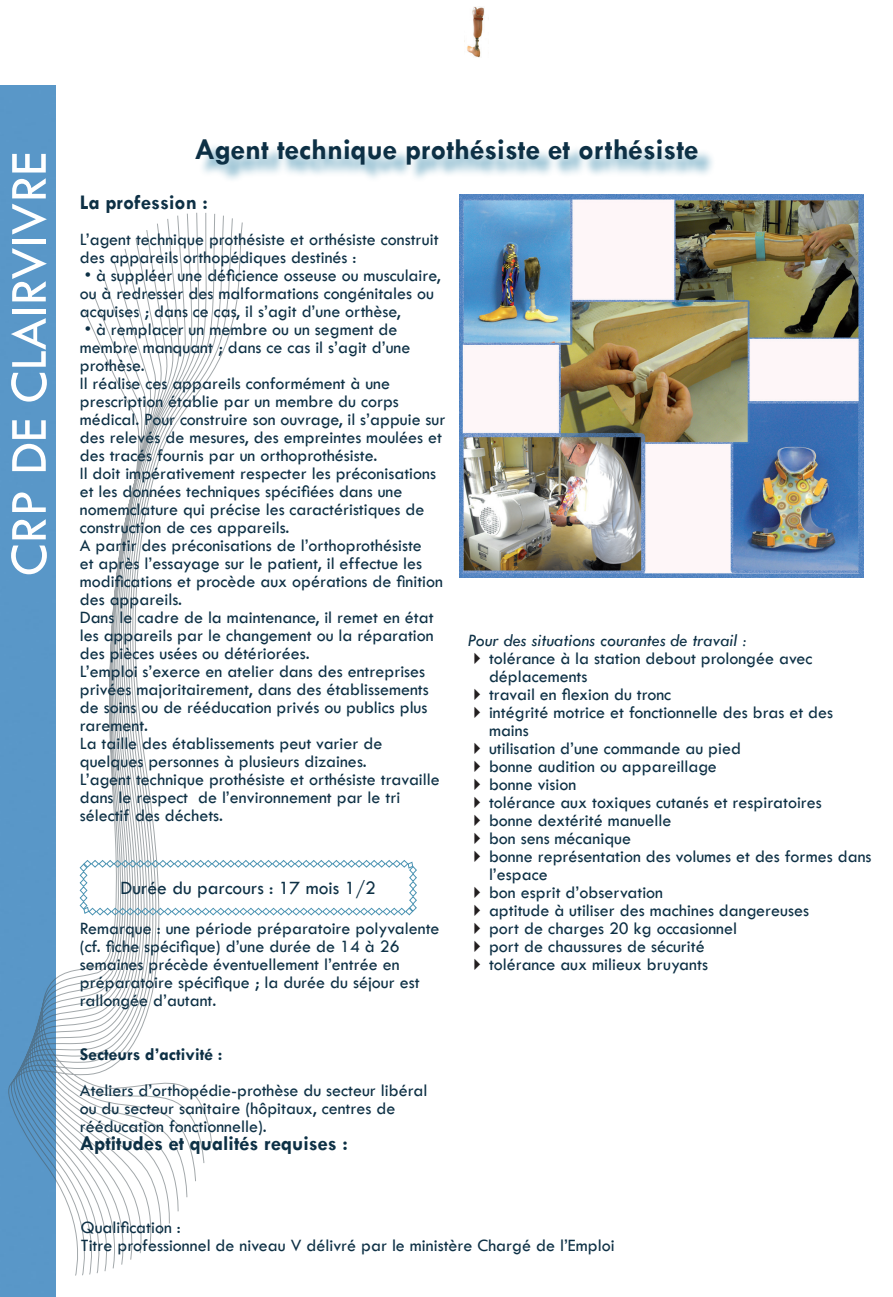
<style>
.page{position:relative;width:893px;height:1297px;background:#fff}
.page>*{position:absolute;margin:0;border:0;box-sizing:border-box;transform-origin:0 0}
.t1{font:54px "Tw Cen";color:#fff}
.t2{font:700 30px "Tw Cen";color:#0d3045}
.t3{font:700 21px "Tw Cen";color:#0d3045}
.t4{font:19.5px "Tw Cen";color:#0d3045}
.t5{font:18px/18px "Tw Cen";color:#0d3045}
.t6{font:italic 18px "Tw Cen";color:#0d3045}
.t7{font:700 18px "Tw Cen";color:#0d3045}
</style>
<div class="page">
<div style="left:198px;top:142px;width:518px;height:41px;background:#4c94b3;opacity:.75"></div>
<div style="left:0;top:85px;width:55px;height:1212px;background:#5997c8"></div>
<svg style="left:7px;top:212px;width:236px;height:1064px"></svg>
<img style="left:459px;top:195px;width:404px;height:382px">
<svg style="left:79px;top:859px;width:338px;height:57px"></svg>
<img style="left:464px;top:6px;width:21px;height:51px">
<p class="t1" style="left:-4px;top:576px;width:426px;rotate:-90deg">CRP DE CLAIRVIVRE</p>
<p class="t2" style="left:194px;top:132px;width:506px">Agent technique prothésiste et orthésiste</p>
<p class="t3" style="left:80px;top:190px;width:130px">La profession :</p>
<p class="t5" style="left:80px;top:230px;width:360px">L’agent technique prothésiste et orthésiste construit des appareils orthopédiques destinés :</p>
<p class="t5" style="left:80px;top:266px;width:362px">• à suppléer une déficience osseuse ou musculaire, ou à redresser des malformations congénitales ou acquises ; dans ce cas, il s’agit d’une orthèse,</p>
<p class="t5" style="left:80px;top:320px;width:332px">• à remplacer un membre ou un segment de membre manquant ; dans ce cas il s’agit d’une prothèse.</p>
<p class="t5" style="left:80px;top:374px;width:367px">Il réalise ces appareils conformément à une prescription établie par un membre du corps médical. Pour construire son ouvrage, il s’appuie sur des relevés de mesures, des empreintes moulées et des tracés fournis par un orthoprothésiste.<br>Il doit impérativement respecter les préconisations et les données techniques spécifiées dans une nomemclature qui précise les caractéristiques de construction de ces appareils.</p>
<p class="t5" style="left:80px;top:536px;width:365px">A partir des préconisations de l’orthoprothésiste<br>et après l’essayage sur le patient, il effectue les modifications et procède aux opérations de finition des appareils.</p>
<p class="t5" style="left:80px;top:608px;width:355px;text-align:justify">Dans le cadre de la maintenance, il remet en état les appareils par le changement ou la réparation des pièces usées ou détériorées.</p>
<p class="t5" style="left:80px;top:662px;width:350px">L’emploi s’exerce en atelier dans des entreprises privées majoritairement, dans des établissements de soins ou de rééducation privés ou publics plus rarement.</p>
<p class="t5" style="left:80px;top:734px;width:304px">La taille des établissements peut varier de quelques personnes à plusieurs dizaines.</p>
<p class="t5" style="left:80px;top:770px;width:361px">L’agent technique prothésiste et orthésiste travaille dans le respect de l’environnement par le tri sélectif des déchets.</p>
<p class="t4" style="left:121px;top:876px;width:257px">Durée du parcours : 17 mois 1/2</p>
<p class="t5" style="left:80px;top:919px;width:361px">Remarque : une période préparatoire polyvalente (cf. fiche spécifique) d’une durée de 14 à 26 semaines précède éventuellement l’entrée en préparatoire spécifique ; la durée du séjour est rallongée d’autant.</p>
<p class="t7" style="left:80px;top:1043px;width:144px">Secteurs d’activité :</p>
<p class="t5" style="left:80px;top:1081px;width:349px">Ateliers d’orthopédie-prothèse du secteur libéral ou du secteur sanitaire (hôpitaux, centres de rééducation fonctionnelle).</p>
<p class="t3" style="left:80px;top:1130px;width:270px">Aptitudes et qualités requises :</p>
<p class="t6" style="left:468px;top:629px;width:281px">Pour des situations courantes de travail :</p>
<p class="t5" style="left:489px;top:649px;width:325px">tolérance à la station debout prolongée avec déplacements</p>
<p class="t5" style="left:489px;top:685px;width:184px">travail en flexion du tronc</p>
<p class="t5" style="left:489px;top:703px;width:346px">intégrité motrice et fonctionnelle des bras et des mains</p>
<p class="t5" style="left:489px;top:739px;width:254px">utilisation d’une commande au pied</p>
<p class="t5" style="left:489px;top:757px;width:229px">bonne audition ou appareillage</p>
<p class="t5" style="left:489px;top:775px;width:89px">bonne vision</p>
<p class="t5" style="left:489px;top:793px;width:334px">tolérance aux toxiques cutanés et respiratoires</p>
<p class="t5" style="left:489px;top:811px;width:184px">bonne dextérité manuelle</p>
<p class="t5" style="left:489px;top:829px;width:144px">bon sens mécanique</p>
<p class="t5" style="left:489px;top:847px;width:384px">bonne représentation des volumes et des formes dans l’espace</p>
<p class="t5" style="left:489px;top:883px;width:176px">bon esprit d’observation</p>
<p class="t5" style="left:489px;top:901px;width:322px">aptitude à utiliser des machines dangereuses</p>
<p class="t5" style="left:489px;top:919px;width:250px">port de charges 20 kg occasionnel</p>
<p class="t5" style="left:489px;top:937px;width:217px">port de chaussures de sécurité</p>
<p class="t5" style="left:489px;top:955px;width:220px">tolérance aux milieux bruyants</p>
<p class="t5" style="left:81px;top:1218px;width:102px">Qualification :</p>
<p class="t5" style="left:81px;top:1236px;width:535px">Titre professionnel de niveau V délivré par le ministère Chargé de l’Emploi</p>
</div>
